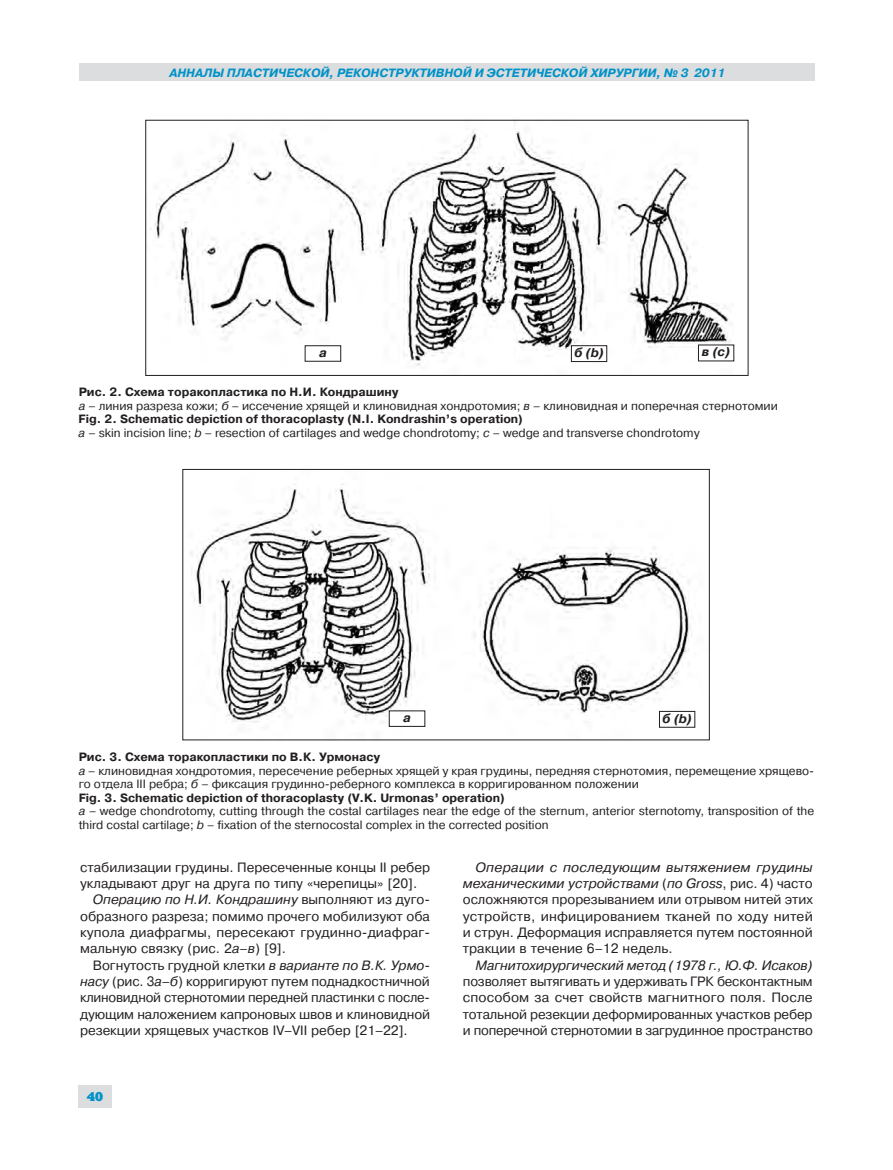
<style>
.page{position:relative;width:893px;height:1170px;background:#fff}
.page>*{position:absolute;margin:0;border:0;box-sizing:border-box;transform-origin:0 0}
.t1{font:13.5px/16.4px "Pragmatica C";letter-spacing:-.005em;color:#231f20;text-align:justify}
.t2{font:italic 13.5px "Pragmatica C";letter-spacing:-.01em;color:#231f20}
.t3{font:italic 700 12.75px "Pragmatica C";color:#231f20}
.t4{font:12.75px "Xenia C";color:#0092c8}
.t5{font:12px/13.5px "Pragmatica C";color:#231f20}
.t6{font:italic 700 12px "Pragmatica C";color:#0092c8}
.s1{font-weight:700}
.s2{font-style:italic}
.s3{font-style:normal}
</style>
<div class="page">
<div style="left:80px;top:64px;width:735px;height:17px;background:#dcddde"></div>
<div style="left:79px;top:1085px;width:33px;height:22px;background:#dcddde"></div>
<img style="left:150px;top:129px;width:584px;height:237px">
<div style="left:145px;top:120px;width:603px;height:256px;border:1px solid #231f20"></div>
<div style="left:698px;top:345px;width:36px;height:16px;background:#fff"></div>
<div style="left:305px;top:346px;width:36px;height:15px;background:#fff"></div>
<div style="left:305px;top:345px;width:36px;height:16px;border:1px solid #231f20"></div>
<div style="left:571px;top:345px;width:36px;height:16px;background:#fff"></div>
<div style="left:571px;top:345px;width:36px;height:17px;border:1px solid #231f20"></div>
<img style="left:190px;top:484px;width:506px;height:244px">
<div style="left:182px;top:469px;width:528px;height:271px;border:1px solid #231f20"></div>
<div style="left:389px;top:710px;width:36px;height:16px;background:#fff"></div>
<div style="left:659px;top:711px;width:36px;height:16px;background:#fff"></div>
<div style="left:659px;top:711px;width:36px;height:16px;border:1px solid #231f20"></div>
<p class="t6" style="left:169px;top:66px;width:11px">АННАЛЫ</p>
<p class="t6" style="left:227px;top:66px;width:19px">ПЛАСТИЧЕСКОЙ</p>
<p class="t6" style="left:330px;top:66px;width:17px">, РЕКОНСТР</p>
<p class="t6" style="left:404px;top:66px;width:18px">УКТИВНОЙ</p>
<p class="t6" style="left:475px;top:66px;width:22px">ИЭСТЕТИЧЕСКОЙ</p>
<p class="t6" style="left:590px;top:66px;width:137px">ХИРУРГИИ, № 3 2011</p>
<p class="t3" style="left:319px;top:346px;width:9px">a</p>
<p class="t3" style="left:574px;top:346px;width:31px">б (b)</p>
<p class="t3" style="left:702px;top:345px;width:30px">в (с)</p>
<p class="t5" style="left:79px;top:386px;width:701px"><span class="s1">Рис. 2. Схема торакопластика по Н.И. Кондрашину<br></span><span class="s2">а</span> – линия разреза кожи; <span class="s2">б</span> – иссечение хрящей и клиновидная хондротомия; <span class="s2">в</span> – клиновидная и поперечная стернотомии <span class="s1">Fig. 2. Schematic depiction of thoracoplasty (N.I. Kondrashin’s operation)<br></span><span class="s2">a</span> – skin incision line; <span class="s2">b</span> – resection of cartilages and wedge chondrotomy; <span class="s2">c</span> – wedge and transverse chondrotomy</p>
<p class="t3" style="left:403px;top:710px;width:9px">a</p>
<p class="t3" style="left:662px;top:711px;width:31px">б (b)</p>
<p class="t5" style="left:79px;top:750px;width:737px"><span class="s1">Рис. 3. Схема торакопластики по В.К. Урмонасу<br></span><span class="s2">а</span> – клиновидная хондротомия, пересечение реберных хрящей у края грудины, передняя стернотомия, перемещение хрящево&shy;го отдела III ребра; <span class="s2">б</span> – фиксация грудинно-реберного комплекса в корригированном положении<br><span class="s1">Fig. 3. Schematic depiction of thoracoplasty (V.K. Urmonas’ operation)<br></span><span class="s2">a</span> – wedge chondrotomy, cutting through the costal cartilages near the edge of the sternum, anterior sternotomy, transposition of the third costal cartilage; <span class="s2">b</span> – fixation of the sternocostal complex in the corrected position</p>
<p class="t1" style="left:80px;top:859px;width:351px">стабилизации грудины. Пересеченные концы II ребер</p>
<p class="t1" style="left:80px;top:875px;width:339px">укладывают друг на друга по типу «черепицы» [20].</p>
<p class="t2" style="left:93px;top:892px;width:339px">Операцию по Н.И. Кондрашину <span class="s3">выполняют из дуго-</span></p>
<p class="t1" style="left:80px;top:908px;width:351px">образного разреза; помимо прочего мобилизуют оба</p>
<p class="t1" style="left:80px;top:924px;width:351px">купола диафрагмы, пересекают грудинно-диафраг-</p>
<p class="t1" style="left:80px;top:940px;width:207px">мальную связку (рис. 2<span class="s2">а–в</span>) [9].</p>
<p class="t1" style="left:93px;top:957px;width:337px">Вогнутость грудной клетки <span class="s2">в варианте по В.К. Урмо-</span></p>
<p class="t1" style="left:80px;top:973px;width:351px"><span class="s2">насу</span> (рис. 3<span class="s2">а–б</span>) корригируют путем поднадкостничной</p>
<p class="t1" style="left:80px;top:989px;width:351px">клиновидной стернотомии передней пластинки с после-</p>
<p class="t1" style="left:80px;top:1006px;width:351px">дующим наложением капроновых швов и клиновидной</p>
<p class="t1" style="left:80px;top:1022px;width:329px">резекции хрящевых участков IV–VII ребер [21–22].</p>
<p class="t4" style="left:87px;top:1088px;width:17px">40</p>
<p class="t1" style="left:463px;top:859px;width:351px;text-indent:13px"><span class="s2">Операции с последующим вытяжением грудины механическими устройствами</span> (<span class="s2">по Gross</span>, рис. 4) часто осложняются прорезыванием или отрывом нитей этих устройств, инфицированием тканей по ходу нитей и струн. Деформация исправляется путем постоянной тракции в течение 6–12 недель.</p>
<p class="t2" style="left:476px;top:957px;width:339px">Магнитохирургический метод (1978 г., Ю.Ф. Исаков)</p>
<p class="t1" style="left:463px;top:973px;width:351px">позволяет вытягивать и удерживать ГРК бесконтактным способом за счет свойств магнитного поля. После тотальной резекции деформированных участков ребер и поперечной стернотомии в загрудинное пространство</p>
</div>
